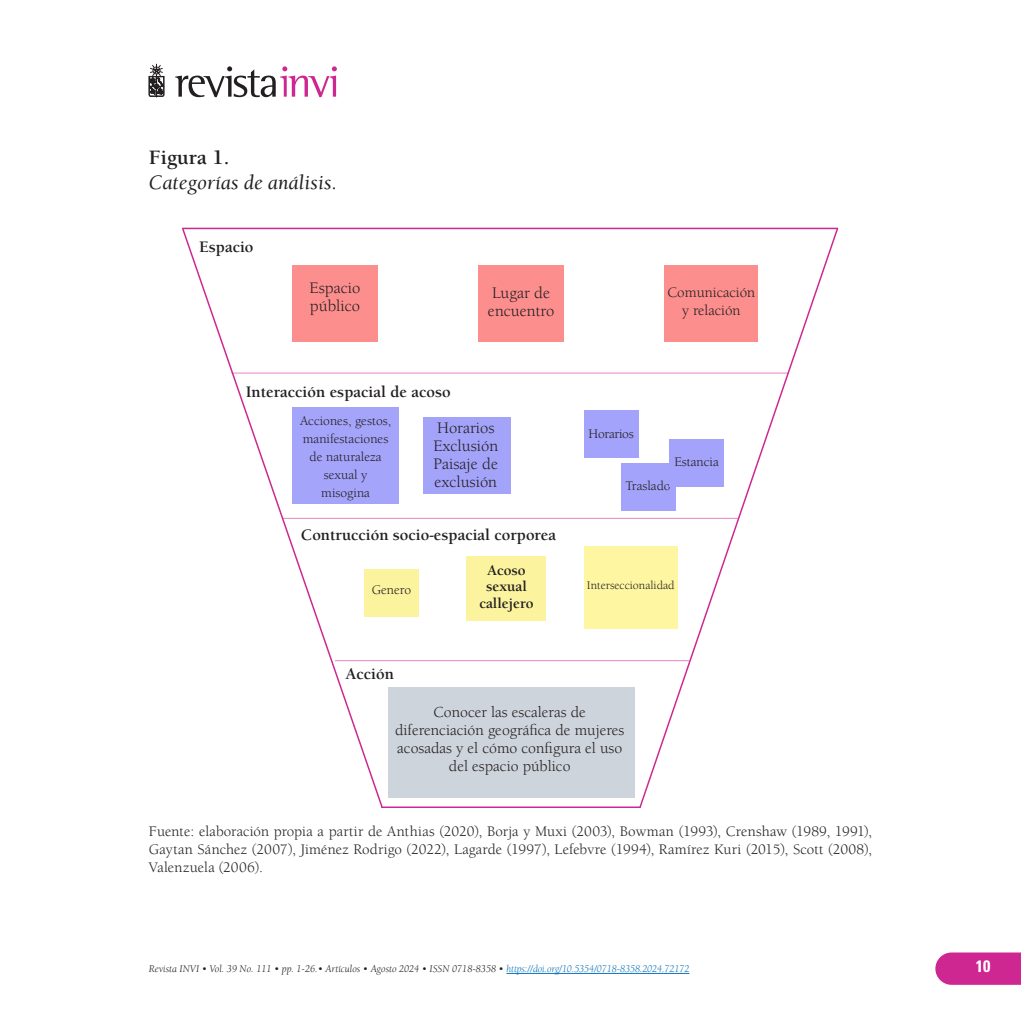
<style>
.page{position:relative;width:1021px;height:1021px;background:#fff}
.page>*{position:absolute;margin:0;border:0;box-sizing:border-box;transform-origin:0 0}
.t1{font:italic 21px "Berkeley Std";color:#231f20}
.t2{font:700 21px "Berkeley Std";color:#231f20}
.t3{font:700 16.5px "Berkeley Std";color:#231f20}
.t4{font:16.5px/18px "Berkeley Std";color:#231f20}
.t5{font:700 condensed 16.5px "Univers LT Std";color:#fff}
.t6{font:15.75px/18px "Berkeley Std";color:#231f20;text-align:center}
.t7{font:15px/18px "Berkeley Std";color:#231f20;text-align:justify}
.t8{font:700 15px/16.5px "Berkeley Std";color:#231f20;text-align:center}
.t9{font:13.5px/18px "Berkeley Std";color:#231f20;text-align:center}
.t10{font:13.5px "Berkeley Std";letter-spacing:-.02em;color:#231f20}
.t11{font:12px "Berkeley Std";color:#231f20}
.t12{font:italic 10.5px "Berkeley Std";color:#231f20}
.s1{font-style:inherit}
.s2{color:#1074bc}
</style>
<div class="page">
<svg style="left:175px;top:66px;width:162px;height:31px"></svg>
<svg style="left:149px;top:64px;width:15px;height:33px"></svg>
<svg style="left:935px;top:952px;width:85px;height:32px"></svg>
<hr style="left:506px;top:973px;width:183px;height:1px;background:#1074bc">
<div style="left:478px;top:265px;width:85px;height:76px;background:#fd8e8e"></div>
<div style="left:292px;top:407px;width:107px;height:97px;background:#a5a4fb"></div>
<div style="left:423px;top:417px;width:87px;height:76px;background:#a4a3fa"></div>
<div style="left:584px;top:410px;width:54px;height:48px;background:#a4a3fb"></div>
<div style="left:621px;top:463px;width:54px;height:48px;background:#a4a3fb"></div>
<div style="left:364px;top:568px;width:54px;height:48px;background:#fbf39e"></div>
<div style="left:467px;top:556px;width:79px;height:65px;background:#fbf39e"></div>
<div style="left:584px;top:547px;width:93px;height:82px;background:#fef6a1"></div>
<div style="left:387px;top:687px;width:247px;height:110px;background:#ced4db"></div>
<hr style="left:231px;top:372px;width:557px;height:1px;background:#ce2791">
<hr style="left:282px;top:518px;width:456px;height:1px;background:#ce2791">
<hr style="left:335px;top:660px;width:354px;height:1px;background:#ce2791">
<hr style="left:182px;top:228px;width:656px;height:1px;background:#ce2791">
<svg style="left:182px;top:227px;width:202px;height:579px"></svg>
<svg style="left:638px;top:227px;width:201px;height:581px"></svg>
<hr style="left:381px;top:806px;width:259px;height:2px;background:#ce2791">
<h1 class="t2" style="left:149px;top:146px;width:82px">Figura 1.</h1>
<h1 class="t1" style="left:149px;top:171px;width:189px">Categorías de análisis.</h1>
<p class="t3" style="left:199px;top:238px;width:56px">Espacio</p>
<p class="t4" style="left:309px;top:279px;width:52px">Espacio público</p>
<p class="t4" style="left:488px;top:284px;width:68px">Lugar de encuentro</p>
<p class="t7" style="left:667px;top:283px;width:89px;text-align:center">Comunicación y relación</p>
<p class="t3" style="left:246px;top:383px;width:206px">Interacción espacial de acoso</p>
<p class="t9" style="left:300px;top:412px;width:93px">Acciones, gestos, manifestaciones de naturaleza sexual y misogina</p>
<p class="t4" style="left:433px;top:419px;width:66px">Horarios<br>Exclusión<br>Paisaje de exclusión</p>
<p class="t10" style="left:588px;top:426px;width:47px">Horarios</p>
<p class="t9" style="left:674px;top:453px;width:46px">Estancia</p>
<p class="t9" style="left:625px;top:477px;width:47px">Traslado</p>
<p class="t3" style="left:301px;top:525px;width:257px">Contrucción socio-espacial corporea</p>
<p class="t9" style="left:372px;top:581px;width:41px">Genero</p>
<p class="t3" style="left:345px;top:664px;width:50px">Acción</p>
<p class="t8" style="left:479px;top:562px;width:56px">Acoso sexual callejero</p>
<p class="t11" style="left:587px;top:578px;width:89px">Interseccionalidad</p>
<p class="t6" style="left:395px;top:703px;width:231px">Conocer las escaleras de diferenciación geográfica de mujeres acosadas y el cómo configura el uso del espacio público</p>
<p class="t7" style="left:149px;top:822px;width:724px">Fuente: elaboración propia a partir de Anthias (2020), Borja y Muxi (2003), Bowman (1993), Crenshaw (1989, 1991), Gaytan Sánchez (2007), Jiménez Rodrigo (2022), Lagarde (1997), Lefebvre (1994), Ramírez Kuri (2015), Scott (2008), Valenzuela (2006).</p>
<p class="t12" style="left:149px;top:963px;width:542px">Revista INVI • Vol. 39 No. 111 • pp. <span class="s1">1-26</span>.• Artículos • Agosto 2024 • ISSN 0718-8358 • <span class="s2">https://doi.org/10.5354/0718-8358.2024.72172</span></p>
<p class="t5" style="left:975px;top:956px;width:16px">10</p>
</div>
